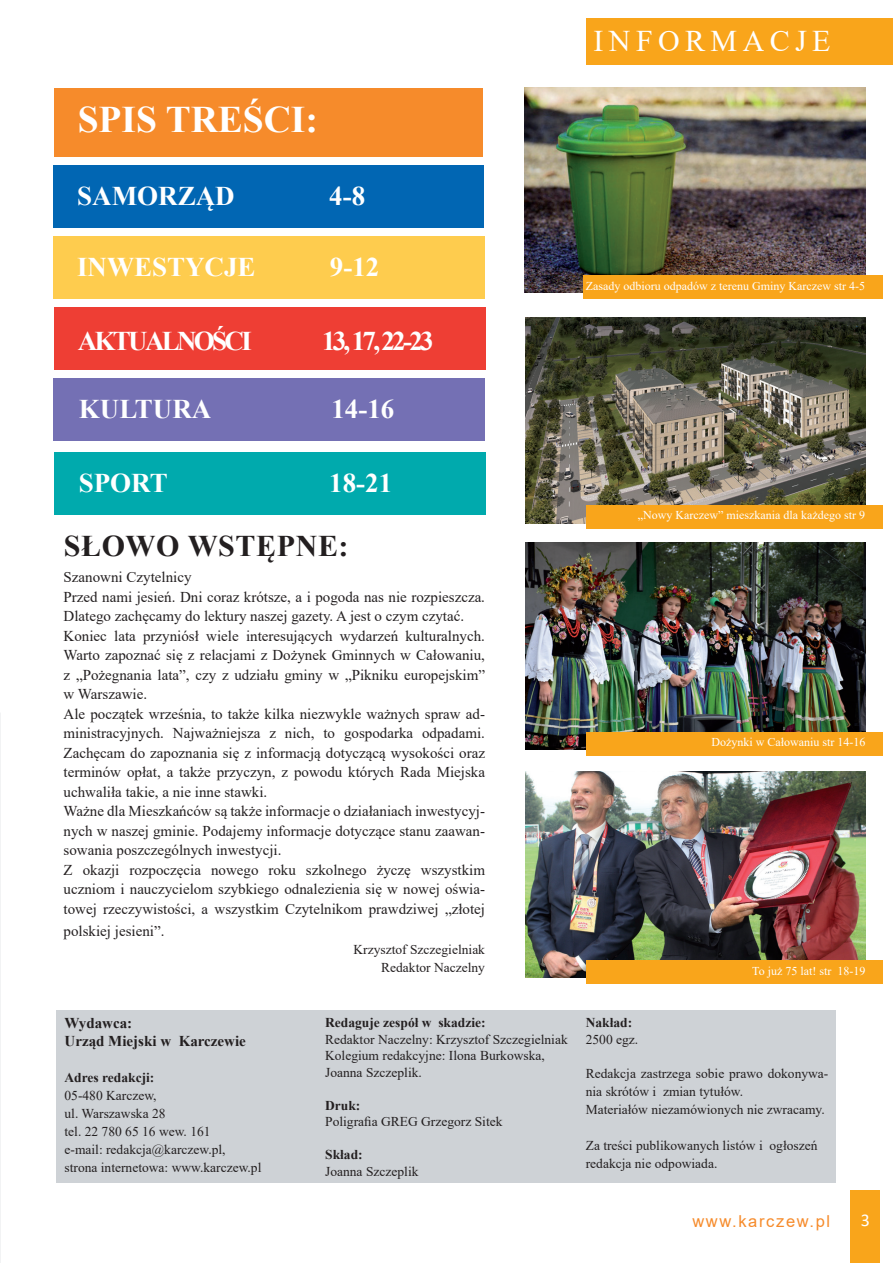
<style>
.page{position:relative;width:893px;height:1263px;background:#fff}
.page>*{position:absolute;margin:0;border:0;box-sizing:border-box;transform-origin:0 0}
.t1{font:700 37.5px "Times New Roman";color:#fff}
.t2{font:700 30px "Times New Roman";letter-spacing:.02em;color:#231f20}
.t3{font:30px "Times New Roman";letter-spacing:.18em;color:#fff}
.t4{font:700 27px "Times New Roman";color:#fff}
.t5{font:700 27px "Times New Roman";letter-spacing:-.1em;color:#fff}
.t6{font:18px "Calibri";color:#fff}
.t7{font:16.5px "Arial";letter-spacing:.1em;color:#f68b2b}
.t8{font:15px/19.5px "Times New Roman";color:#231f20}
.t9{font:700 15px/18px "Times New Roman";color:#231f20}
.t10{font:13.5px/18px "Times New Roman";color:#231f20}
.t11{font:700 13.5px "Times New Roman";color:#231f20}
.t12{font:12px "Times New Roman";color:#fff}
</style>
<div class="page">
<div style="left:850px;top:1191px;width:30px;height:72px;background:#f9a51b"></div>
<div style="left:587px;top:18px;width:306px;height:46px;background:#f9a51b"></div>
<div style="left:54px;top:88px;width:428px;height:69px;background:#f68b2b"></div>
<div style="left:54px;top:377px;width:431px;height:63px;background:#7470b4"></div>
<div style="left:54px;top:236px;width:431px;height:63px;background:#fecc4e"></div>
<div style="left:54px;top:307px;width:432px;height:63px;background:#ee3e34"></div>
<div style="left:54px;top:165px;width:430px;height:63px;background:#0166b3"></div>
<div style="left:57px;top:1010px;width:779px;height:172px;background:#ced2d6"></div>
<div style="left:54px;top:452px;width:432px;height:62px;background:#00aaad"></div>
<img style="left:525px;top:88px;width:340px;height:205px">
<img style="left:525px;top:317px;width:340px;height:207px">
<img style="left:525px;top:543px;width:340px;height:206px">
<img style="left:525px;top:772px;width:340px;height:206px">
<div style="left:584px;top:275px;width:299px;height:24px;background:#f9a51b"></div>
<div style="left:587px;top:505px;width:296px;height:23px;background:#f9a51b"></div>
<div style="left:587px;top:732px;width:296px;height:24px;background:#f9a51b"></div>
<div style="left:587px;top:960px;width:296px;height:24px;background:#f9a51b"></div>
<h1 class="t1" style="left:78px;top:93px;width:242px">SPIS TREŚCI:</h1>
<h3 class="t4" style="left:77px;top:177px;width:159px">SAMORZĄD</h3>
<h3 class="t4" style="left:329px;top:177px;width:37px">4-8</h3>
<h3 class="t4" style="left:77px;top:248px;width:180px">INWESTYCJE</h3>
<h3 class="t4" style="left:330px;top:248px;width:51px">9-12</h3>
<h3 class="t5" style="left:78px;top:321px;width:176px">AKTUALNOŚCI</h3>
<h3 class="t4" style="left:322px;top:321px;width:113px">13,17,22-23</h3>
<h3 class="t4" style="left:79px;top:390px;width:134px">KULTURA</h3>
<h3 class="t4" style="left:331px;top:390px;width:64px">14-16</h3>
<h2 class="t3" style="left:594px;top:19px;width:238px">INFORMACJE</h2>
<p class="t12" style="left:586px;top:278px;width:281px">Zasady odbioru odpadów z terenu Gminy Karczew str 4-5</p>
<h3 class="t4" style="left:79px;top:464px;width:91px">SPORT</h3>
<h3 class="t4" style="left:329px;top:464px;width:64px">18-21</h3>
<h2 class="t2" style="left:64px;top:524px;width:286px">SŁOWO WSTĘPNE:</h2>
<p class="t8" style="left:64px;top:567px;width:423px">Szanowni Czytelnicy<br>Przed nami jesień. Dni coraz krótsze, a i pogoda nas nie rozpieszcza.<br>Dlatego zachęcamy do lektury naszej gazety. A jest o czym czytać.<br>Koniec lata przyniósł wiele interesujących wydarzeń kulturalnych.<br>Warto zapoznać się z relacjami z Dożynek Gminnych w Całowaniu, z „Pożegnania lata”, czy z udziału gminy w „Pikniku europejskim” w Warszawie.<br>Ale początek września, to także kilka niezwykle ważnych spraw ad&shy;ministracyjnych. Najważniejsza z nich, to gospodarka odpadami.<br>Zachęcam do zapoznania się z informacją dotyczącą wysokości oraz terminów opłat, a także przyczyn, z powodu których Rada Miejska uchwaliła takie, a nie inne stawki.<br>Ważne dla Mieszkańców są także informacje o działaniach inwestycyj&shy;nych w naszej gminie. Podajemy informacje dotyczące stanu zaawan&shy;sowania poszczególnych inwestycji.<br>Z okazji rozpoczęcia nowego roku szkolnego życzę wszystkim uczniom i nauczycielom szybkiego odnalezienia się w nowej oświa&shy;towej rzeczywistości, a wszystkim Czytelnikom prawdziwej „złotej</p>
<p class="t8" style="left:64px;top:921px;width:102px">polskiej jesieni”.</p>
<p class="t10" style="left:353px;top:940px;width:133px;text-align:right">Krzysztof Szczegielniak<br>Redaktor Naczelny</p>
<p class="t9" style="left:65px;top:1013px;width:183px">Wydawca:<br>Urząd Miejski w Karczewie</p>
<p class="t11" style="left:65px;top:1068px;width:91px">Adres redakcji:</p>
<p class="t10" style="left:65px;top:1086px;width:198px">05-480 Karczew,<br>ul. Warszawska 28<br>tel. 22 780 65 16 wew. 161<br>e-mail: redakcja@karczew.pl, strona internetowa: www.karczew.pl</p>
<p class="t11" style="left:325px;top:1013px;width:162px">Redaguje zespół w skadzie:</p>
<p class="t10" style="left:325px;top:1030px;width:244px;line-height:16.5px">Redaktor Naczelny: Krzysztof Szczegielniak<br>Kolegium redakcyjne: Ilona Burkowska,<br>Joanna Szczeplik.</p>
<p class="t11" style="left:325px;top:1095px;width:37px">Druk:</p>
<p class="t10" style="left:325px;top:1112px;width:179px">Poligrafia GREG Grzegorz Sitek</p>
<p class="t11" style="left:325px;top:1145px;width:39px">Skład:</p>
<p class="t10" style="left:325px;top:1161px;width:95px">Joanna Szczeplik</p>
<p class="t12" style="left:638px;top:507px;width:229px">„Nowy Karczew” mieszkania dla każdego str 9</p>
<p class="t12" style="left:711px;top:734px;width:155px">Dożynki w Całowaniu str 14-16</p>
<p class="t12" style="left:752px;top:962px;width:115px">To już 75 lat! str 18-19</p>
<p class="t11" style="left:586px;top:1013px;width:48px">Nakład:</p>
<p class="t10" style="left:586px;top:1029px;width:54px">2500 egz.</p>
<p class="t10" style="left:586px;top:1064px;width:244px">Redakcja zastrzega sobie prawo dokonywa&shy;nia skrótów i zmian tytułów.<br>Materiałów niezamówionych nie zwracamy.</p>
<p class="t10" style="left:586px;top:1136px;width:233px">Za treści publikowanych listów i ogłoszeń redakcja nie odpowiada.</p>
<p class="t7" style="left:692px;top:1210px;width:139px">www.karczew.pl</p>
<p class="t6" style="left:861px;top:1207px;width:11px">3</p>
</div>
